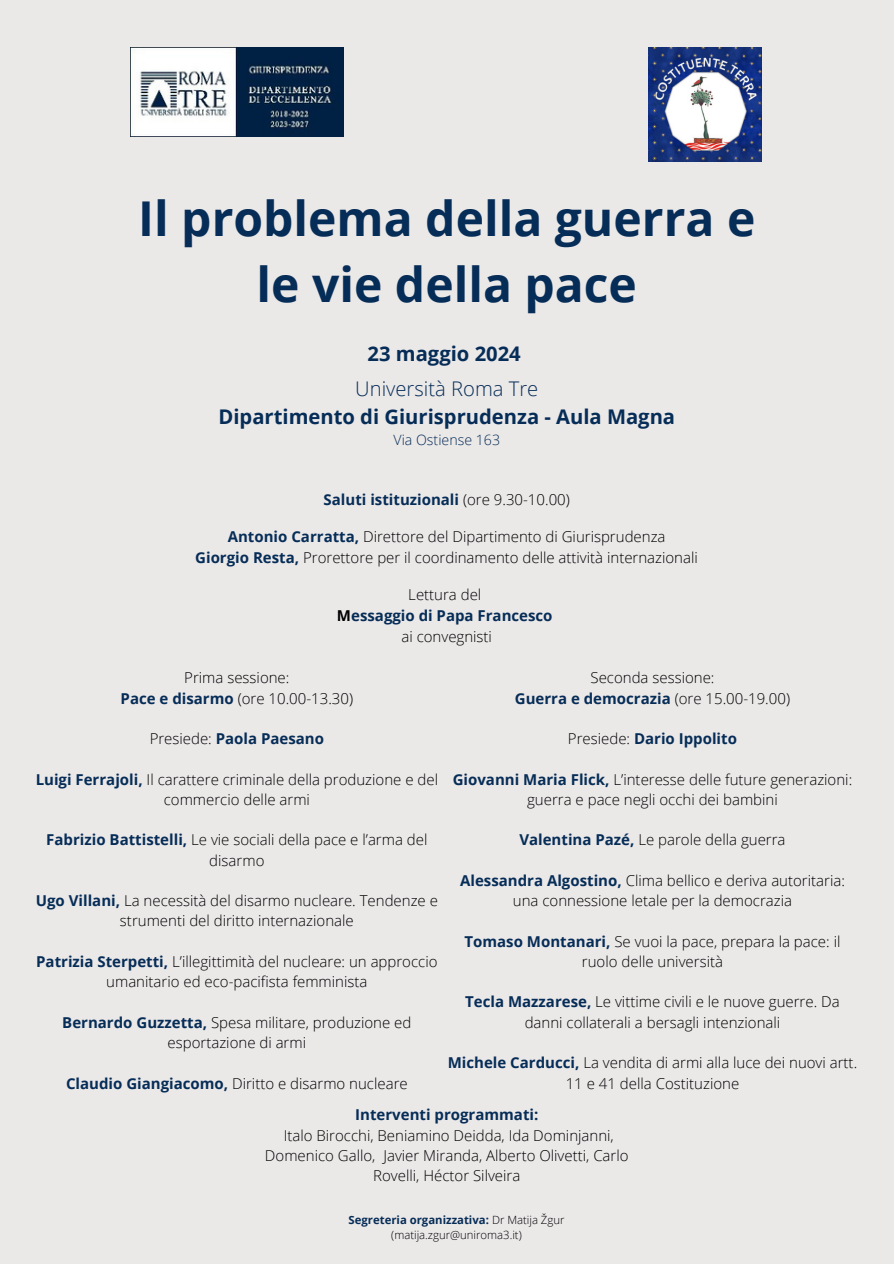
<style>
.page{position:relative;width:894px;height:1264px;background:#fff}
.page>*{position:absolute;margin:0;border:0;box-sizing:border-box;transform-origin:0 0}
.t1{font:700 48px/66.3px "Open Sans";color:#062d57;text-align:center}
.t2{font:700 20.25px/28px "Open Sans";color:#062d57;text-align:center}
.t3{font:300 15px/20.2px "Open Sans";color:#000;text-align:center}
.t4{font:700 15px "Open Sans";color:#062d57}
.t5{font:300 14.25px "Open Sans";color:#062d57}
.t6{font:300 11.4px/15.1px "Open Sans";color:#000;text-align:center}
.s1{font-weight:300}
.s2{font-weight:300;color:#000}
.s3{font-weight:700;color:#062d57}
.s4{font-weight:700}
</style>
<div class="page">
<div style="left:0;top:0;width:893px;height:1263px;background:#ebe8e8"></div>
<img style="left:648px;top:47px;width:113px;height:114px">
<img style="left:130px;top:47px;width:213px;height:89px">
<h1 class="t1" style="left:138px;top:184px;width:618px">Il problema della guerra e le vie della pace</h1>
<h3 class="t2" style="left:367px;top:339px;width:155px">23 maggio 2024</h3>
<h4 class="t2" style="left:218px;top:374px;width:458px"><span class="s1">Università Roma Tre<br></span>Dipartimento di Giurisprudenza - Aula Magna</h4>
<h4 class="t5" style="left:393px;top:430px;width:108px">Via Ostiense 163</h4>
<h4 class="t4" style="left:323px;top:488px;width:248px">Saluti istituzionali <span class="s2">(ore 9.30-10.00)</span></h4>
<h4 class="t3" style="left:195px;top:525px;width:504px;line-height:21px"><span class="s3">Antonio Carratta,</span> Direttore del Dipartimento di Giurisprudenza<br><span class="s3">Giorgio Resta,</span> Prorettore per il coordinamento delle attività internazionali</h4>
<p class="t3" style="left:337px;top:583px;width:217px;line-height:21px">Lettura del<br><span class="s4">M</span><span class="s3">essaggio di Papa Francesco </span>ai convegnisti</p>
<h4 class="t3" style="left:514px;top:667px;width:276px">Seconda sessione:<br><span class="s3">Guerra e democrazia</span> (ore 15.00-19.00)</h4>
<h4 class="t4" style="left:567px;top:728px;width:170px"><span class="s2">Presiede:</span> Dario Ippolito</h4>
<h4 class="t3" style="left:452px;top:768px;width:401px"><span class="s3">Giovanni Maria Flick,</span> L’interesse delle future generazioni: guerra e pace negli occhi dei bambini</h4>
<h4 class="t3" style="left:519px;top:829px;width:267px"><span class="s3">Valentina Pazé,</span> Le parole della guerra</h4>
<h4 class="t3" style="left:460px;top:870px;width:386px"><span class="s3">Alessandra Algostino,</span> Clima bellico e deriva autoritaria: una connessione letale per la democrazia</h4>
<h4 class="t3" style="left:464px;top:930px;width:377px"><span class="s3">Tomaso Montanari,</span> Se vuoi la pace, prepara la pace: il ruolo delle università</h4>
<h4 class="t3" style="left:465px;top:991px;width:376px"><span class="s3">Tecla Mazzarese,</span> Le vittime civili e le nuove guerre. Da danni collaterali a bersagli intenzionali</h4>
<h4 class="t3" style="left:447px;top:1052px;width:411px"><span class="s3">Michele Carducci,</span> La vendita di armi alla luce dei nuovi artt.<br>11 e 41 della Costituzione</h4>
<h4 class="t3" style="left:265px;top:1104px;width:365px"><span class="s3">Interventi programmati:<br></span>Italo Birocchi, Beniamino Deidda, Ida Dominjanni, Domenico Gallo, Javier Miranda, Alberto Olivetti, Carlo Rovelli, Héctor Silveira</h4>
<h4 class="t3" style="left:121px;top:667px;width:234px">Prima sessione:<br><span class="s3">Pace e disarmo</span> (ore 10.00-13.30)</h4>
<h4 class="t4" style="left:150px;top:728px;width:176px"><span class="s2">Presiede:</span> Paola Paesano</h4>
<h4 class="t3" style="left:36px;top:768px;width:404px"><span class="s3">Luigi Ferrajoli,</span> Il carattere criminale della produzione e del commercio delle armi</h4>
<h4 class="t3" style="left:46px;top:829px;width:382px"><span class="s3">Fabrizio Battistelli,</span> Le vie sociali della pace e l’arma del disarmo</h4>
<h4 class="t3" style="left:36px;top:890px;width:403px"><span class="s3">Ugo Villani,</span> La necessità del disarmo nucleare. Tendenze e strumenti del diritto internazionale</h4>
<h4 class="t3" style="left:36px;top:951px;width:403px"><span class="s3">Patrizia Sterpetti,</span> L’illegittimità del nucleare: un approccio umanitario ed eco-pacifista femminista</h4>
<h4 class="t3" style="left:62px;top:1011px;width:350px"><span class="s3">Bernardo Guzzetta,</span> Spesa militare, produzione ed esportazione di armi</h4>
<h4 class="t3" style="left:66px;top:1072px;width:343px"><span class="s3">Claudio Giangiacomo,</span> Diritto e disarmo nucleare</h4>
<h2 class="t6" style="left:348px;top:1211px;width:217px"><span class="s3">Segreteria organizzativa:</span> Dr Matija Žgur (matija.zgur@uniroma3.it)</h2>
</div>
